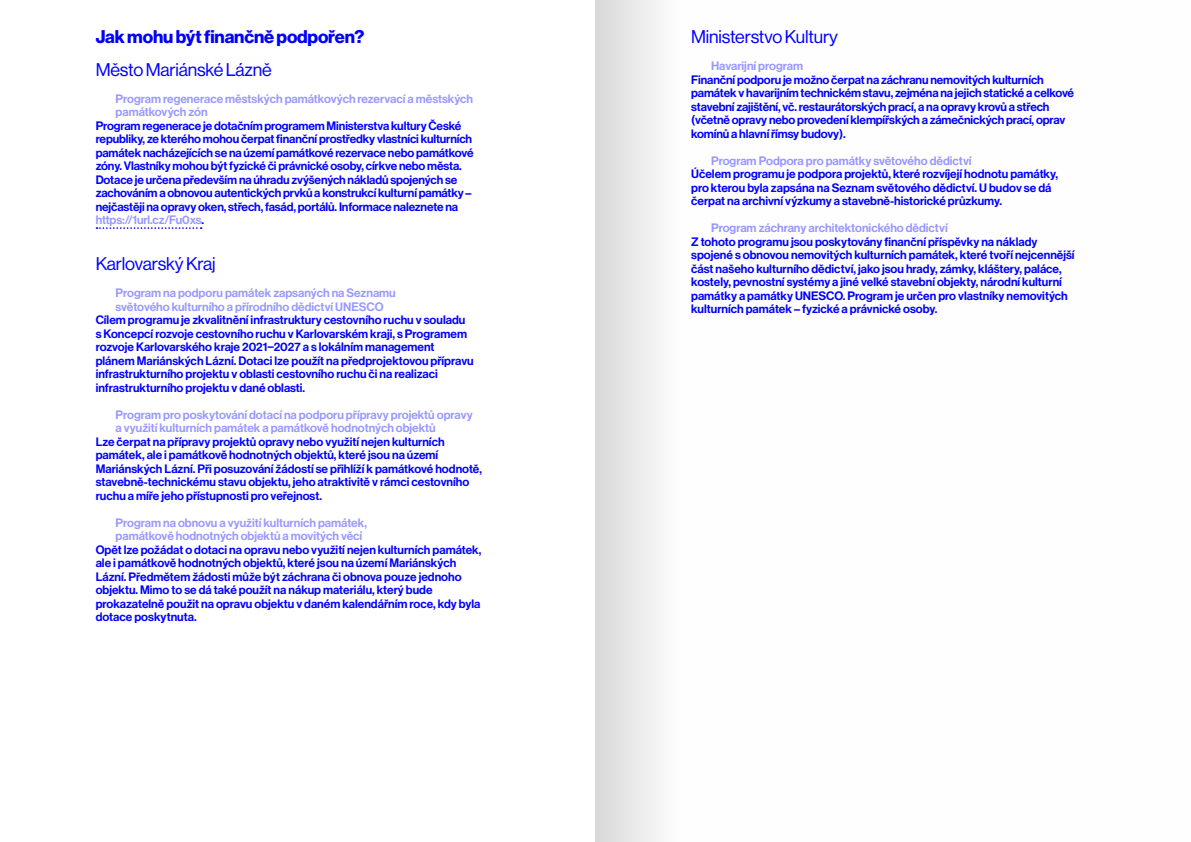
<style>
.page{position:relative;width:1191px;height:842px;background:#fff}
.page>*{position:absolute;margin:0;border:0;box-sizing:border-box;transform-origin:0 0}
.t1{font:18px "Neue Haas Display";letter-spacing:-.01em;color:#00f}
.t2{font:700 18px "Neue Haas Display";letter-spacing:-.01em;color:#00f}
.t3{font:12px/13.5px "N Haas Grotesk DS Pro 65 Md";color:#00f}
.t4{font:12px/13.5px "N Haas Grotesk DS Pro 65 Md";color:#99f}
.s1{color:#99f}
</style>
<div class="page">
<svg style="left:97px;top:227px;width:105px;height:2px"></svg>
<svg style="left:595px;top:0;width:64px;height:842px;fill:#e6e6e6"></svg>
<h1 class="t2" style="left:96px;top:26px;width:270px">Jak mohu být finančně podpořen?</h1>
<h1 class="t1" style="left:96px;top:59px;width:178px">Město Mariánské Lázně</h1>
<p class="t4" style="left:116px;top:92px;width:359px">Program regenerace městských památkových rezervací a městských památkových zón</p>
<p class="t3" style="left:96px;top:119px;width:379px">Program regenerace je dotačním programem Ministerstva kultury České republiky, ze kterého mohou čerpat finanční prostředky vlastníci kulturních památek nacházejících se na území památkové rezervace nebo památkové zóny. Vlastníky mohou být fyzické či právnické osoby, církve nebo města.<br>Dotace je určena především na úhradu zvýšených nákladů spojených se zachováním a obnovou autentických prvků a konstrukcí kulturní památky – nejčastěji na opravy oken, střech, fasád, portálů. Informace naleznete na <span class="s1">https://1url.cz/Fu0xs</span>.</p>
<h1 class="t1" style="left:96px;top:254px;width:121px">Karlovarský Kraj</h1>
<p class="t4" style="left:116px;top:286px;width:282px">Program na podporu památek zapsaných na Seznamu světového kulturního a přírodního dědictví UNESCO</p>
<p class="t3" style="left:96px;top:313px;width:379px">Cílem programu je zkvalitnění infrastruktury cestovního ruchu v souladu s Koncepcí rozvoje cestovního ruchu v Karlovarském kraji, s Programem rozvoje Karlovarského kraje 2021–2027 a s lokálním management plánem Mariánských Lázní. Dotaci lze použít na předprojektovou přípravu infrastrukturního projektu v oblasti cestovního ruchu či na realizaci infrastrukturního projektu v dané oblasti.</p>
<p class="t4" style="left:116px;top:408px;width:359px">Program pro poskytování dotací na podporu přípravy projektů opravy a využití kulturních památek a památkově hodnotných objektů</p>
<p class="t3" style="left:96px;top:435px;width:388px">Lze čerpat na přípravy projektů opravy nebo využití nejen kulturních památek, ale i památkově hodnotných objektů, které jsou na území Mariánských Lázní. Při posuzování žádostí se přihlíží k památkové hodnotě, stavebně-‑technickému stavu objektu, jeho atraktivitě v rámci cestovního ruchu a míře jeho přístupnosti pro veřejnost.</p>
<p class="t4" style="left:116px;top:516px;width:253px">Program na obnovu a využití kulturních památek, památkově hodnotných objektů a movitých věcí</p>
<p class="t3" style="left:96px;top:543px;width:387px">Opět lze požádat o dotaci na opravu nebo využití nejen kulturních památek, ale i památkově hodnotných objektů, které jsou na území Mariánských Lázní. Předmětem žádosti může být záchrana či obnova pouze jednoho objektu. Mimo to se dá také použít na nákup materiálu, který bude prokazatelně použit na opravu objektu v daném kalendářním roce, kdy byla dotace poskytnuta.</p>
<h1 class="t1" style="left:691px;top:27px;width:148px">Ministerstvo Kultury</h1>
<p class="t4" style="left:711px;top:59px;width:94px">Havarijní program</p>
<p class="t3" style="left:691px;top:73px;width:384px">Finanční podporu je možno čerpat na záchranu nemovitých kulturních památek v havarijním technickém stavu, zejména na jejich statické a celkové stavební zajištění, vč. restaurátorských prací, a na opravy krovů a střech (včetně opravy nebo provedení klempířských a zámečnických prací, oprav komínů a hlavní římsy budovy).</p>
<p class="t4" style="left:711px;top:154px;width:262px">Program Podpora pro památky světového dědictví</p>
<p class="t3" style="left:691px;top:167px;width:368px">Účelem programu je podpora projektů, které rozvíjejí hodnotu památky, pro kterou byla zapsána na Seznam světového dědictví. U budov se dá čerpat na archivní výzkumy a stavebně-‑historické průzkumy.</p>
<p class="t4" style="left:711px;top:221px;width:238px">Program záchrany architektonického dědictví</p>
<p class="t3" style="left:691px;top:235px;width:385px">Z tohoto programu jsou poskytovány finanční příspěvky na náklady spojené s obnovou nemovitých kulturních památek, které tvoří nejcennější část našeho kulturního dědictví, jako jsou hrady, zámky, kláštery, paláce, kostely, pevnostní systémy a jiné velké stavební objekty, národní kulturní památky a památky UNESCO. Program je určen pro vlastníky nemovitých kulturních památek – fyzické a právnické osoby.</p>
</div>
